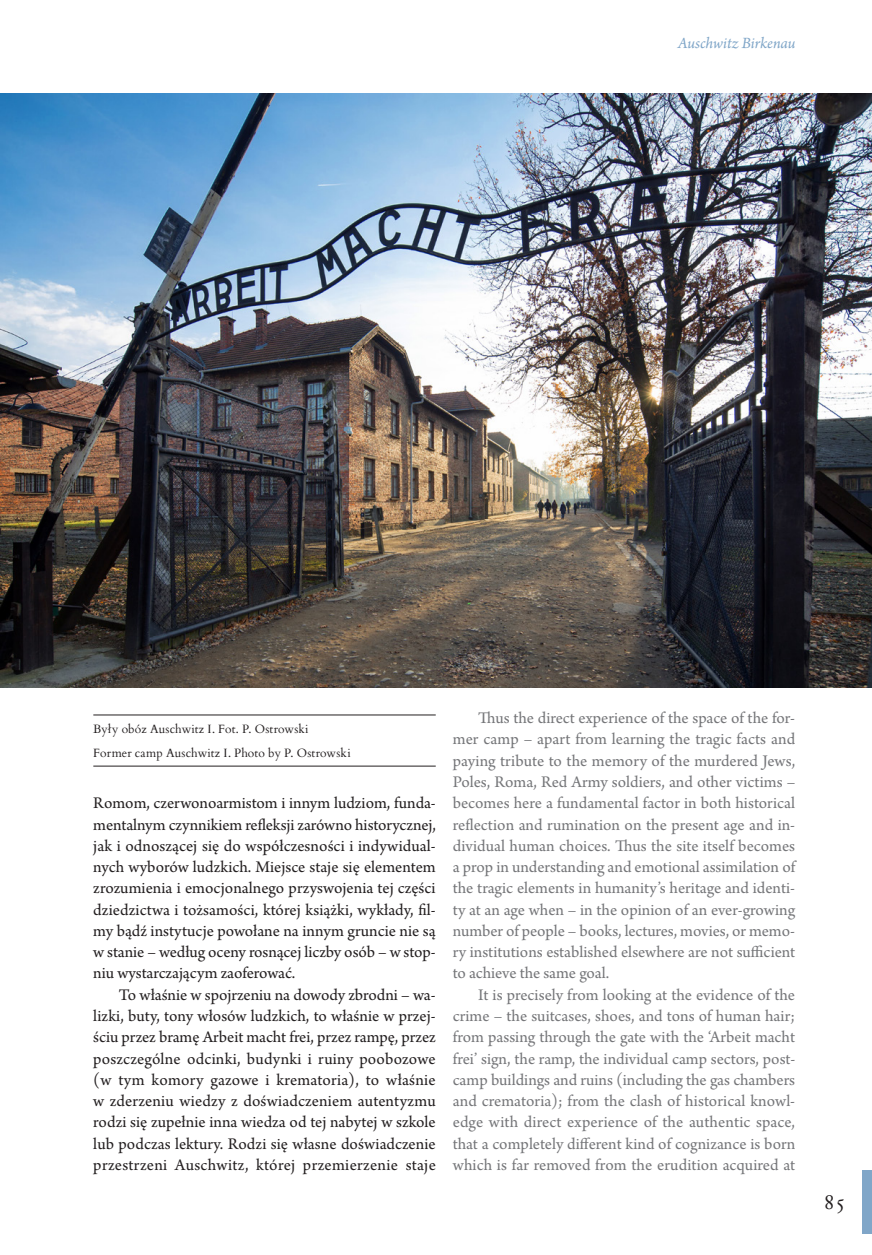
<style>
.page{position:relative;width:872px;height:1255px;background:#fff}
.page>*{position:absolute;margin:0;border:0;box-sizing:border-box;transform-origin:0 0}
.t1{font:22.5px "Adobe Garamond Pro";color:#231f20}
.t2{font:17.1px/21.3px "Arno Pro";color:#757679;text-align:justify}
.Styl_akapitowy_1{font:17.1px/21.3px "Arno Pro";letter-spacing:.005em;color:#231f20;text-align:justify}
.t3{font:italic 16.5px "Arno Pro";color:#80a6c8}
.Styl_akapitowy_3{font:12px "Cardo";letter-spacing:.01em;color:#231f20}
</style>
<div class="page">
<div style="left:862px;top:1170px;width:10px;height:63px;background:#80a6c8"></div>
<img style="left:1px;top:94px;width:871px;height:593px">
<hr style="left:93px;top:714px;width:343px;height:1px;background:#231f20">
<hr style="left:93px;top:765px;width:343px;height:1px;background:#231f20">
<p class="t3" style="left:677px;top:34px;width:119px">Auschwitz Birkenau</p>
<p class="Styl_akapitowy_3" style="left:93px;top:719px;width:217px">Były obóz Auschwitz I. Fot. P. Ostrowski</p>
<p class="Styl_akapitowy_3" style="left:93px;top:743px;width:259px">Former camp Auschwitz I. Photo by P. Ostrowski</p>
<p class="Styl_akapitowy_1" style="left:93px;top:793px;width:344px">Romom, czerwonoarmistom i innym ludziom, funda&shy;mentalnym czynnikiem refleksji zarówno historycznej, jak i odnoszącej się do współczesności i indywidual&shy;nych wyborów ludzkich. Miejsce staje się elementem zrozumienia i emocjonalnego przyswojenia tej części dziedzictwa i tożsamości, której książki, wykłady, fil&shy;my bądź instytucje powołane na innym gruncie nie są w stanie – według oceny rosnącej liczby osób – w stop&shy;niu wystarczającym zaoferować.</p>
<p class="Styl_akapitowy_1" style="left:93px;top:984px;width:344px;text-indent:26px">To właśnie w spojrzeniu na dowody zbrodni – wa&shy;lizki, buty, tony włosów ludzkich, to właśnie w przej&shy;ściu przez bramę Arbeit macht frei, przez rampę, przez poszczególne odcinki, budynki i ruiny poobozowe (w tym komory gazowe i krematoria), to właśnie w zderzeniu wiedzy z doświadczeniem autentyzmu rodzi się zupełnie inna wiedza od tej nabytej w szkole lub podczas lektury. Rodzi się własne doświadczenie przestrzeni Auschwitz, której przemierzenie staje</p>
<p class="t2" style="left:453px;top:708px;width:344px;text-indent:26px">Thus the direct experience of the space of the for&shy;mer camp – apart from learning the tragic facts and paying tribute to the memory of the murdered Jews, Poles, Roma, Red Army soldiers, and other victims – becomes here a fundamental factor in both historical reflection and rumination on the present age and in&shy;dividual human choices. Thus the site itself becomes a prop in understanding and emotional assimilation of the tragic elements in humanity’s heritage and identi&shy;ty at an age when – in the opinion of an ever-growing number of people – books, lectures, movies, or memo&shy;ry institutions established elsewhere are not sufficient to achieve the same goal.</p>
<p class="t2" style="left:453px;top:984px;width:344px;text-indent:26px">It is precisely from looking at the evidence of the crime – the suitcases, shoes, and tons of human hair; from passing through the gate with the ‘Arbeit macht frei’ sign, the ramp, the individual camp sectors, post&shy;camp buildings and ruins (including the gas chambers and crematoria); from the clash of historical knowl&shy;edge with direct experience of the authentic space, that a completely different kind of cognizance is born which is far removed from the erudition acquired at</p>
<h1 class="t1" style="left:823px;top:1187px;width:24px">85</h1>
</div>
